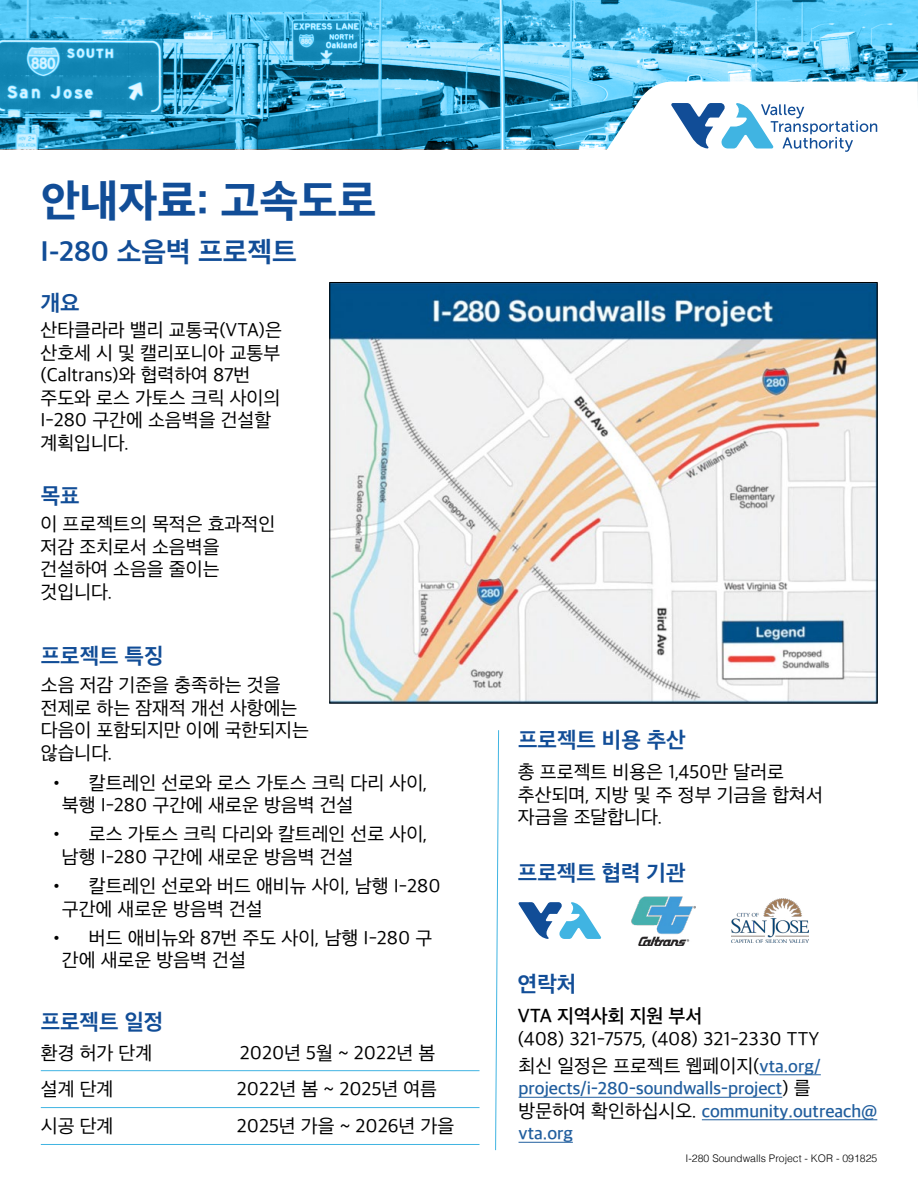
<style>
.page{position:relative;width:918px;height:1188px;background:#fff}
.page>*{position:absolute;margin:0;border:0;box-sizing:border-box;transform-origin:0 0}
.Main_Header{font:800 45px "Apple SD Gothic Neo";color:#114d97}
.Subheading{font:700 28.5px "Apple SD Gothic Neo";color:#114d97}
.Sub-Subheading{font:700 22.5px "Apple SD Gothic Neo";color:#114d97}
.Bullet_Paragraph{font:19.5px/22.5px "Apple SD Gothic Neo";color:#000}
.Schedule_Wide{font:19.5px "Apple SD Gothic Neo";color:#000}
.t1{font:600 19.5px "Apple SD Gothic Neo";color:#000}
.t2{font:600 18px/22.5px "Apple SD Gothic Neo";color:#215e9e}
.Paragraph_4{font:300 10.5px "Helvetica";color:#000}
.s1{font-weight:600;font-size:18px;color:#215e9e}
.s2{font-weight:400;font-size:19.5px;color:#000}
</style>
<div class="page">
<svg style="left:0;top:1px;width:918px;height:148px;background:#46a9d1"></svg>
<svg style="left:587px;top:82px;width:331px;height:70px"></svg>
<hr style="left:41px;top:1070px;width:439px;height:1px;background:#40b4e2">
<hr style="left:41px;top:1107px;width:439px;height:1px;background:#40b4e2">
<hr style="left:41px;top:1144px;width:439px;height:1px;background:#40b4e2">
<img style="left:331px;top:284px;width:545px;height:418px">
<svg style="left:495px;top:730px;width:4px;height:421px"></svg>
<svg style="left:519px;top:902px;width:82px;height:37px"></svg>
<img style="left:631px;top:897px;width:65px;height:49px">
<img style="left:732px;top:898px;width:77px;height:45px">
<hr style="left:759px;top:1074px;width:62px;height:1px;background:#215e9e">
<hr style="left:519px;top:1097px;width:263px;height:1px;background:#215e9e">
<hr style="left:702px;top:1119px;width:175px;height:1px;background:#215e9e">
<hr style="left:519px;top:1142px;width:54px;height:1px;background:#215e9e">
<h1 class="Main_Header" style="left:41px;top:168px;width:337px">안내자료: 고속도로</h1>
<h2 class="Subheading" style="left:40px;top:231px;width:258px">I-280 소음벽 프로젝트</h2>
<h3 class="Sub-Subheading" style="left:41px;top:287px;width:40px">개요</h3>
<p class="Bullet_Paragraph" style="left:40px;top:318px;width:243px">산타클라라 밸리 교통국(VTA)은 산호세 시 및 캘리포니아 교통부 (Caltrans)와 협력하여 87번 주도와 로스 가토스 크릭 사이의<br>I-280 구간에 소음벽을 건설할 계획입니다.</p>
<h3 class="Sub-Subheading" style="left:41px;top:480px;width:40px">목표</h3>
<p class="Bullet_Paragraph" style="left:41px;top:512px;width:236px">이 프로젝트의 목적은 효과적인 저감 조치로서 소음벽을 건설하여 소음을 줄이는 것입니다.</p>
<h3 class="Sub-Subheading" style="left:41px;top:640px;width:124px">프로젝트 특징</h3>
<p class="Bullet_Paragraph" style="left:41px;top:673px;width:270px">소음 저감 기준을 충족하는 것을 전제로 하는 잠재적 개선 사항에는 다음이 포함되지만 이에 국한되지는 않습니다.</p>
<p class="Bullet_Paragraph" style="left:62px;top:770px;width:367px;text-indent:-14px">• 칼트레인 선로와 로스 가토스 크릭 다리 사이, 북행 I-280 구간에 새로운 방음벽 건설</p>
<p class="Bullet_Paragraph" style="left:62px;top:822px;width:367px;text-indent:-14px">• 로스 가토스 크릭 다리와 칼트레인 선로 사이, 남행 I-280 구간에 새로운 방음벽 건설</p>
<p class="Bullet_Paragraph" style="left:62px;top:874px;width:380px;text-indent:-14px">• 칼트레인 선로와 버드 애비뉴 사이, 남행 I-280 구간에 새로운 방음벽 건설</p>
<p class="Bullet_Paragraph" style="left:62px;top:926px;width:372px;text-indent:-14px">• 버드 애비뉴와 87번 주도 사이, 남행 I-280 구 간에 새로운 방음벽 건설</p>
<h3 class="Sub-Subheading" style="left:41px;top:1006px;width:124px">프로젝트 일정</h3>
<p class="Schedule_Wide" style="left:41px;top:1040px;width:113px">환경 허가 단계</p>
<p class="Schedule_Wide" style="left:239px;top:1040px;width:198px">2020년 5월 ~ 2022년 봄</p>
<p class="Schedule_Wide" style="left:41px;top:1076px;width:74px">설계 단계</p>
<p class="Schedule_Wide" style="left:237px;top:1076px;width:202px">2022년 봄 ~ 2025년 여름</p>
<p class="Schedule_Wide" style="left:41px;top:1113px;width:74px">시공 단계</p>
<p class="Schedule_Wide" style="left:237px;top:1113px;width:219px">2025년 가을 ~ 2026년 가을</p>
<h3 class="Sub-Subheading" style="left:518px;top:724px;width:169px">프로젝트 비용 추산</h3>
<p class="Bullet_Paragraph" style="left:518px;top:760px;width:307px">총 프로젝트 비용은 1,450만 달러로 추산되며, 지방 및 주 정부 기금을 합쳐서 자금을 조달합니다.</p>
<h3 class="Sub-Subheading" style="left:518px;top:857px;width:169px">프로젝트 협력 기관</h3>
<h3 class="Sub-Subheading" style="left:518px;top:968px;width:60px">연락처</h3>
<p class="t1" style="left:518px;top:1002px;width:186px">VTA 지역사회 지원 부서</p>
<p class="Bullet_Paragraph" style="left:518px;top:1026px;width:303px">(408) 321-7575, (408) 321-2330 TTY</p>
<p class="Bullet_Paragraph" style="left:519px;top:1054px;width:304px">최신 일정은 프로젝트 웹페이지(<span class="s1">vta.org/</span></p>
<p class="t2" style="left:519px;top:1077px;width:360px">projects/i-280-soundwalls-project<span class="s2">) 를 방문하여 확인하십시오.</span> community.outreach@ vta.org</p>
<p class="Paragraph_4" style="left:686px;top:1149px;width:193px">I-280 Soundwalls Project - KOR - 091825</p>
</div>
